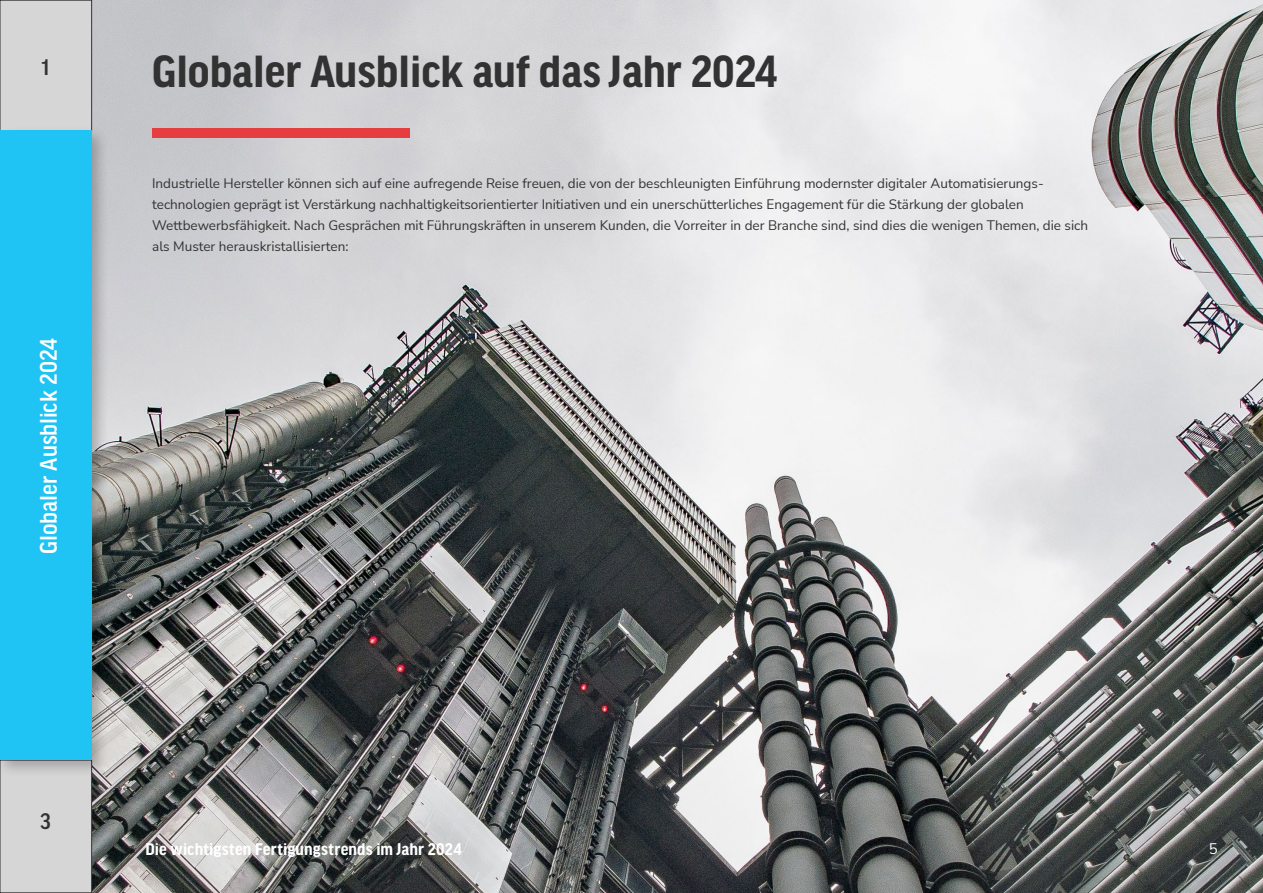
<style>
.page{position:relative;width:1263px;height:893px;background:#fff}
.page>*{position:absolute;margin:0;border:0;box-sizing:border-box;transform-origin:0 0}
.t1{font:700 48px "Good Headline Pro Narr";color:#323232}
.t2{font:500 25.5px "Good Headline Pro Narr";color:#fff}
.t3{font:500 24px "Good Headline Pro Narr";color:#323232}
.t4{font:700 18px "Good Headline Pro Narr";letter-spacing:.01em;color:#fff}
.t5{font:15px "Nunito Sans";color:#fff}
.t6{font:13.5px/21px "Nunito Sans";color:#323232}
</style>
<div class="page">
<img style="left:92px;top:0;width:1171px;height:893px">
<div style="left:152px;top:128px;width:257px;height:9px;background:#e63d40"></div>
<div style="left:0;top:0;width:92px;height:131px;background:#d6d6d6"></div>
<div style="left:0;top:0;width:92px;height:131px;border:1px solid #323232"></div>
<div style="left:0;top:760px;width:92px;height:133px;background:#d6d6d6"></div>
<div style="left:0;top:760px;width:92px;height:133px;border:1px solid #323232"></div>
<div style="left:0;top:125px;width:109px;height:652px;background:#000;opacity:.24"></div>
<div style="left:0;top:131px;width:91px;height:629px;background:#20c4f4"></div>
<h3 class="t3" style="left:42px;top:55px;width:9px">1</h3>
<h2 class="t2" style="left:36px;top:554px;width:217px;rotate:-90deg">Globaler Ausblick 2024</h2>
<h1 class="t1" style="left:152px;top:48px;width:627px">Globaler Ausblick auf das Jahr 2024</h1>
<p class="t6" style="left:152px;top:172px;width:937px">Industrielle Hersteller können sich auf eine aufregende Reise freuen, die von der beschleunigten Einführung modernster digitaler Automatisierungs&shy;technologien geprägt ist Verstärkung nachhaltigkeitsorientierter Initiativen und ein unerschütterliches Engagement für die Stärkung der globalen Wettbewerbsfähigkeit. Nach Gesprächen mit Führungskräften in unserem Kunden, die Vorreiter in der Branche sind, sind dies die wenigen Themen, die sich als Muster herauskristallisierten:</p>
<h3 class="t3" style="left:40px;top:810px;width:12px">3</h3>
<h3 class="t4" style="left:145px;top:840px;width:318px">Die wichtigsten Fertigungstrends im Jahr 2024</h3>
<p class="t5" style="left:1209px;top:838px;width:10px">5</p>
</div>
